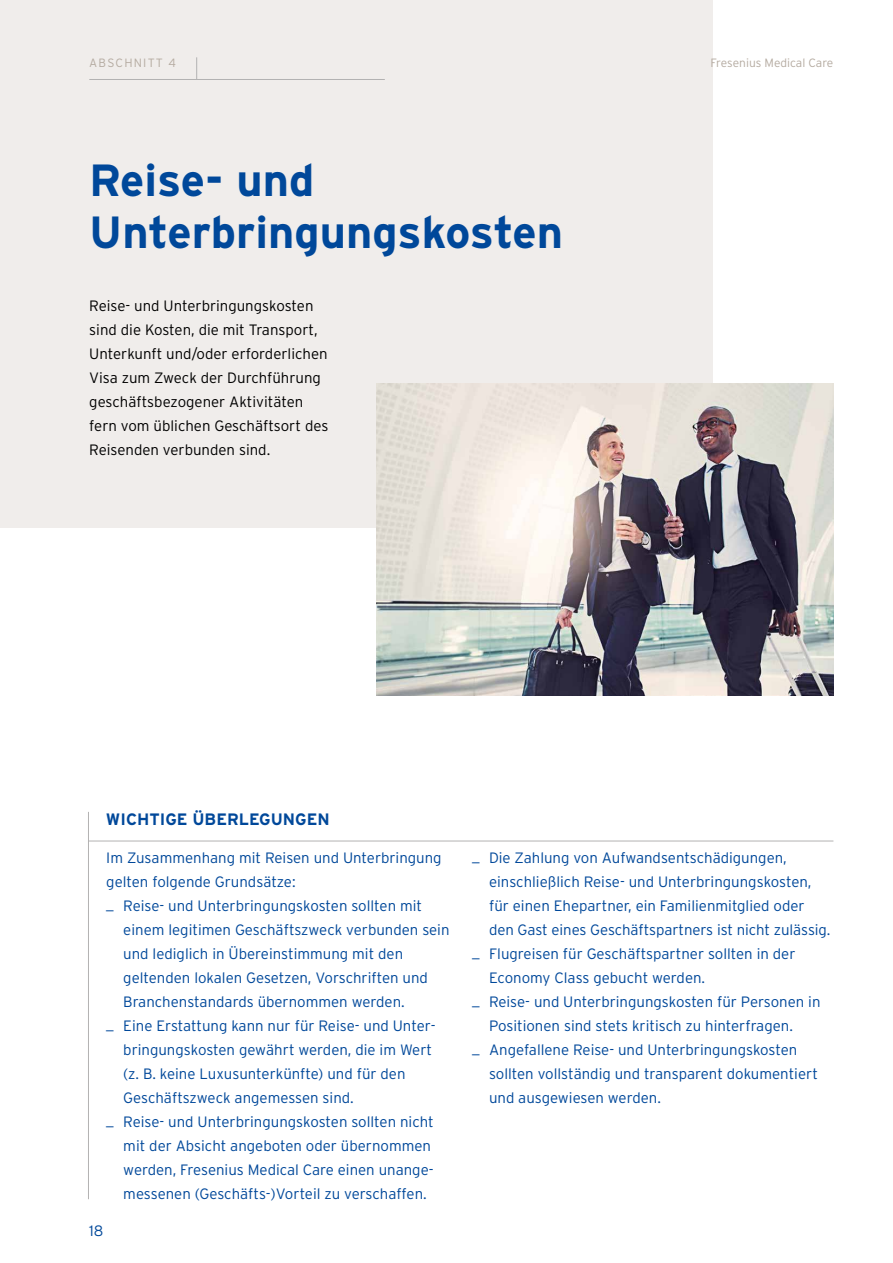
<style>
.page{position:relative;width:893px;height:1263px;background:#fff}
.page>*{position:absolute;margin:0;border:0;box-sizing:border-box;transform-origin:0 0}
.t1{font:700 45px/52.5px "Interstate";color:#00489a}
.t2{font:700 16.5px "Interstate";color:#00489a}
.t3{font:300 15px/24px "Interstate";color:#00489a}
.t4{font:300 15px/24px "Interstate";color:#000}
.t5{font:300 12px "Interstate";color:#b5aba1}
.t6{font:300 12px "Interstate";letter-spacing:.1em;color:#b5aba1}
</style>
<div class="page">
<div style="left:0;top:0;width:713px;height:527px;background:#f0edeb"></div>
<img style="left:376px;top:383px;width:457px;height:312px">
<hr style="left:89px;top:79px;width:296px;height:1px;background:#b3b2b2">
<svg style="left:196px;top:57px;width:1px;height:22px"></svg>
<hr style="left:88px;top:812px;width:1px;height:387px;background:#b3b2b2">
<hr style="left:89px;top:841px;width:744px;height:1px;background:#b3b2b2">
<p class="t6" style="left:89px;top:56px;width:88px">ABSCHNITT 4</p>
<h1 class="t1" style="left:89px;top:153px;width:475px">Reise- und<br>Unterbringungskosten</h1>
<p class="t4" style="left:89px;top:294px;width:241px">Reise- und Unterbringungskosten sind die Kosten, die mit Transport, Unterkunft und/oder erforderlichen Visa zum Zweck der Durchführung geschäftsbezogener Aktivitäten fern vom üblichen Geschäftsort des Reisenden verbunden sind.</p>
<p class="t2" style="left:106px;top:810px;width:225px">WICHTIGE ÜBERLEGUNGEN</p>
<p class="t5" style="left:710px;top:56px;width:124px">Fresenius Medical Care</p>
<p class="t3" style="left:106px;top:846px;width:337px">Im Zusammenhang mit Reisen und Unterbringung gelten folgende Grundsätze:<br>_ Reise- und Unterbringungskosten sollten mit</p>
<p class="t3" style="left:123px;top:918px;width:328px">einem legitimen Geschäftszweck verbunden sein</p>
<p class="t3" style="left:123px;top:942px;width:281px">und lediglich in Übereinstimmung mit den</p>
<p class="t3" style="left:123px;top:966px;width:306px">geltenden lokalen Gesetzen, Vorschriften und</p>
<p class="t3" style="left:123px;top:990px;width:283px">Branchenstandards übernommen werden.</p>
<p class="t3" style="left:106px;top:1014px;width:331px">_ Eine Erstattung kann nur für Reise- und Unter-</p>
<p class="t3" style="left:123px;top:1038px;width:310px">bringungskosten gewährt werden, die im Wert</p>
<p class="t3" style="left:123px;top:1062px;width:284px">(z. B. keine Luxusunterkünfte) und für den</p>
<p class="t3" style="left:123px;top:1086px;width:232px">Geschäftszweck angemessen sind.</p>
<p class="t3" style="left:106px;top:1110px;width:329px">_ Reise- und Unterbringungskosten sollten nicht</p>
<p class="t3" style="left:123px;top:1134px;width:309px">mit der Absicht angeboten oder übernommen</p>
<p class="t3" style="left:123px;top:1158px;width:312px">werden, Fresenius Medical Care einen unange-</p>
<p class="t3" style="left:123px;top:1182px;width:305px">messenen (Geschäfts-)Vorteil zu verschaffen.</p>
<p class="t3" style="left:89px;top:1218px;width:16px">18</p>
<p class="t3" style="left:472px;top:846px;width:316px">_ Die Zahlung von Aufwandsentschädigungen,</p>
<p class="t3" style="left:489px;top:870px;width:324px">einschließlich Reise- und Unterbringungskosten,</p>
<p class="t3" style="left:489px;top:894px;width:317px">für einen Ehepartner, ein Familienmitglied oder</p>
<p class="t3" style="left:489px;top:918px;width:343px">den Gast eines Geschäftspartners ist nicht zulässig.</p>
<p class="t3" style="left:472px;top:942px;width:325px">_ Flugreisen für Geschäftspartner sollten in der</p>
<p class="t3" style="left:489px;top:966px;width:218px">Economy Class gebucht werden.</p>
<p class="t3" style="left:472px;top:990px;width:350px">_ Reise- und Unterbringungskosten für Personen in</p>
<p class="t3" style="left:489px;top:1014px;width:305px">Positionen sind stets kritisch zu hinterfragen.</p>
<p class="t3" style="left:472px;top:1038px;width:327px">_ Angefallene Reise- und Unterbringungskosten</p>
<p class="t3" style="left:489px;top:1062px;width:330px">sollten vollständig und transparent dokumentiert</p>
<p class="t3" style="left:489px;top:1086px;width:174px">und ausgewiesen werden.</p>
</div>
